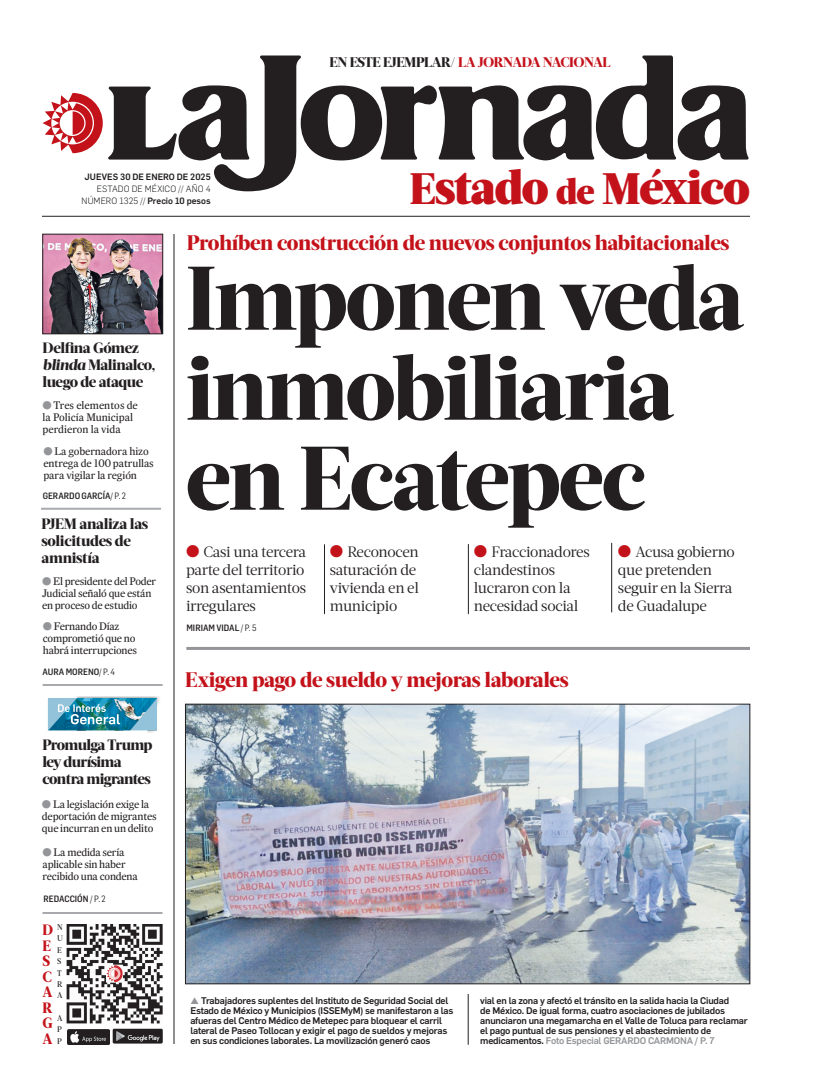
<style>
.page{position:relative;width:822px;height:1089px;background:#fff}
.page>*{position:absolute;margin:0;border:0;box-sizing:border-box;transform-origin:0 0}
.CABEZA_72{font:800 90px "Acta Headline";letter-spacing:-.03em;color:#231f20}
.CABEZA_56{font:900 48px "Acta Deck";letter-spacing:-.03em;color:#c4121a}
.CABEZA_48{font:800 21px "Acta Headline";letter-spacing:-.02em;color:#c4121a}
.SUMARIO_17{font:15px "Acta Deck";letter-spacing:-.02em;color:#231f20}
.AVISO_18{font:800 15px/17px "Acta Headline";letter-spacing:-.03em;color:#231f20}
.CABEZA_56-2{font:800 15px "Acta Deck";color:#c4121a;scale:.96 1}
.CABEZA_56-3{font:800 14px "Acta Headline";letter-spacing:-.03em;color:#c4121a}
.AVISO_18-2{font:11px/12px "Expresso Tx";letter-spacing:-.02em;color:#231f20}
.AVISO_18-3{font:11px/12px "Expresso Tx";color:#231f20}
.PIE_DE_FOTO_SIN_PLECA{font:500 9.5px/10px "Flama";letter-spacing:-.02em;color:#231f20}
.FECHA_AÑO_NUM_PORTADA{font:500 9px/12px "Flama";color:#231f20;text-align:right}
.SUMARIO_9_5{font:500 9px "Flama Semicond";color:#231f20}
.CREDITO_PORTADA{font:500 9px "Flama Semicond";color:#231f20}
.CABEZA_56-4{font:500 8.2px "Acta Deck";color:#231f20;scale:.96 1}
.s1{font-weight:300}
.s2{color:#231f20}
.s3{font-size:44px}
.s4{font-size:36px}
.s5{font-style:italic}
.s6{color:#939598}
.s7{font-weight:400}
.s8{color:#c4121a}
</style>
<div class="page">
<hr style="left:42px;top:216px;width:708px;height:1px;background:#231f20">
<svg style="left:43px;top:55px;width:706px;height:136px"></svg>
<hr style="left:324px;top:544px;width:1px;height:70px;background:#231f20">
<hr style="left:468px;top:544px;width:1px;height:70px;background:#231f20">
<hr style="left:612px;top:543px;width:1px;height:69px;background:#231f20">
<img style="left:112px;top:1028px;width:51px;height:16px">
<hr style="left:127px;top:1031px;width:25px;height:4px;background:#231f20">
<img style="left:67px;top:1029px;width:42px;height:15px">
<hr style="left:80px;top:1032px;width:27px;height:4px;background:#231f20">
<img style="left:67px;top:924px;width:95px;height:100px">
<hr style="left:41px;top:508px;width:120px;height:2px;background:#a8a9ad">
<hr style="left:43px;top:684px;width:120px;height:2px;background:#a8a9ad">
<hr style="left:43px;top:912px;width:120px;height:2px;background:#a8a9ad">
<img style="left:45px;top:236px;width:116px;height:96px">
<div style="left:43px;top:234px;width:120px;height:100px;border:1px solid #231f20"></div>
<img style="left:47px;top:696px;width:112px;height:37px">
<hr style="left:174px;top:234px;width:1px;height:810px;background:#231f20">
<img style="left:187px;top:706px;width:561px;height:276px">
<div style="left:185px;top:704px;width:565px;height:280px;border:1px solid #231f20"></div>
<hr style="left:468px;top:994px;width:1px;height:51px;background:#231f20">
<hr style="left:186px;top:647px;width:564px;height:3px;background:#939598">
<p class="FECHA_AÑO_NUM_PORTADA" style="left:82px;top:170px;width:131px">JUEVES 30 DE ENERO DE 2025<br><span class="s1">ESTADO DE MÉXICO // AÑO 4<br>NÚMERO 1325 //</span> Precio 10 pesos</p>
<p class="CABEZA_56-3" style="left:330px;top:54px;width:283px"><span class="s2">EN ESTE EJEMPLAR/</span> LA JORNADA NACIONAL</p>
<p class="CABEZA_56" style="left:410px;top:158px;width:342px"><span class="s3">E</span>stado <span class="s4">de</span> <span class="s3">M</span>éxico</p>
<p class="AVISO_18" style="left:43px;top:339px;width:115px">Delfina Gómez <span class="s5">blinda</span> Malinalco, luego de ataque</p>
<p class="AVISO_18-3" style="left:43px;top:399px;width:97px"><span class="s6">●</span> Tres elementos de la Policía Municipal perdieron la vida</p>
<p class="AVISO_18-2" style="left:43px;top:445px;width:112px"><span class="s6">●</span> La gobernadora hizo entrega de 100 patrullas para vigilar la región</p>
<p class="SUMARIO_9_5" style="left:43px;top:490px;width:85px">GERARDO GARCÍA<span class="s7">/ P. 2</span></p>
<p class="AVISO_18" style="left:41px;top:516px;width:108px">PJEM analiza las solicitudes de amnistía</p>
<p class="AVISO_18-2" style="left:42px;top:575px;width:116px"><span class="s6">●</span> El presidente del Poder<br>Judicial señaló que están en proceso de estudio</p>
<p class="AVISO_18-2" style="left:43px;top:620px;width:96px"><span class="s6">●</span> Fernando Díaz comprometió que no habrá interrupciones</p>
<p class="SUMARIO_9_5" style="left:43px;top:666px;width:74px">AURA MORENO<span class="s7">/ P. 4</span></p>
<p class="AVISO_18" style="left:42px;top:736px;width:112px">Promulga Trump ley durísima contra migrantes</p>
<p class="AVISO_18-2" style="left:42px;top:798px;width:116px"><span class="s6">●</span> La legislación exige la deportación de migrantes que incurran en un delito</p>
<p class="AVISO_18-2" style="left:43px;top:846px;width:97px"><span class="s6">●</span> La medida sería aplicable sin haber recibido una condena</p>
<p class="SUMARIO_9_5" style="left:43px;top:893px;width:64px">REDACCIÓN <span class="s7">/ P. 2</span></p>
<p class="CABEZA_56-4" style="left:57px;top:922px;width:7px">N</p>
<p class="CABEZA_56-4" style="left:57px;top:934px;width:8px">U</p>
<p class="CABEZA_56-4" style="left:57px;top:945px;width:6px">E</p>
<p class="CABEZA_56-4" style="left:57px;top:956px;width:6px">S</p>
<p class="CABEZA_56-4" style="left:57px;top:968px;width:6px">T</p>
<p class="CABEZA_56-4" style="left:57px;top:979px;width:7px">R</p>
<p class="CABEZA_56-4" style="left:57px;top:991px;width:7px">A</p>
<p class="CABEZA_56-4" style="left:57px;top:1013px;width:7px">A</p>
<p class="CABEZA_56-4" style="left:57px;top:1025px;width:6px">P</p>
<p class="CABEZA_56-4" style="left:57px;top:1036px;width:6px">P</p>
<p class="CABEZA_56-2" style="left:42px;top:921px;width:13px">D</p>
<p class="CABEZA_56-2" style="left:42px;top:936px;width:10px">E</p>
<p class="CABEZA_56-2" style="left:42px;top:952px;width:10px">S</p>
<p class="CABEZA_56-2" style="left:42px;top:967px;width:11px">C</p>
<p class="CABEZA_56-2" style="left:42px;top:983px;width:12px">A</p>
<p class="CABEZA_56-2" style="left:42px;top:999px;width:12px">R</p>
<p class="CABEZA_56-2" style="left:42px;top:1014px;width:12px">G</p>
<p class="CABEZA_56-2" style="left:42px;top:1030px;width:12px">A</p>
<p class="CABEZA_48" style="left:187px;top:230px;width:544px">Prohíben construcción de nuevos conjuntos habitacionales</p>
<p class="CABEZA_72" style="left:186px;top:244px;width:560px">Imponen veda</p>
<p class="CABEZA_72" style="left:186px;top:334px;width:490px">inmobiliaria</p>
<p class="CABEZA_72" style="left:186px;top:424px;width:462px">en Ecatepec</p>
<p class="SUMARIO_17" style="left:186px;top:543px;width:122px"><span class="s8">●</span> Casi una tercera</p>
<p class="SUMARIO_17" style="left:186px;top:561px;width:120px">parte del territorio</p>
<p class="SUMARIO_17" style="left:186px;top:579px;width:122px">son asentamientos</p>
<p class="SUMARIO_17" style="left:186px;top:597px;width:72px">irregulares</p>
<p class="CREDITO_PORTADA" style="left:186px;top:622px;width:72px">MIRIAM VIDAL <span class="s7">/ P. 5</span></p>
<p class="SUMARIO_17" style="left:330px;top:543px;width:90px"><span class="s8">●</span> Reconocen</p>
<p class="SUMARIO_17" style="left:330px;top:561px;width:88px">saturación de</p>
<p class="SUMARIO_17" style="left:330px;top:579px;width:91px">vivienda en el</p>
<p class="SUMARIO_17" style="left:330px;top:597px;width:69px">municipio</p>
<p class="SUMARIO_17" style="left:474px;top:543px;width:117px"><span class="s8">●</span> Fraccionadores</p>
<p class="SUMARIO_17" style="left:474px;top:561px;width:83px">clandestinos</p>
<p class="SUMARIO_17" style="left:474px;top:579px;width:98px">lucraron con la</p>
<p class="SUMARIO_17" style="left:474px;top:597px;width:106px">necesidad social</p>
<p class="CABEZA_48" style="left:185px;top:667px;width:385px">Exigen pago de sueldo y mejoras laborales</p>
<p class="SUMARIO_17" style="left:618px;top:543px;width:118px"><span class="s8">●</span> Acusa gobierno</p>
<p class="SUMARIO_17" style="left:618px;top:561px;width:95px">que pretenden</p>
<p class="SUMARIO_17" style="left:618px;top:579px;width:116px">seguir en la Sierra</p>
<p class="SUMARIO_17" style="left:618px;top:597px;width:91px">de Guadalupe</p>
<p class="PIE_DE_FOTO_SIN_PLECA" style="left:190px;top:995px;width:264px"><span class="s6">▲</span> Trabajadores suplentes del Instituto de Seguridad Social del Estado de México y Municipios (ISSEMyM) se manifestaron a las afueras del Centro Médico de Metepec para bloquear el carril lateral de Paseo Tollocan y exigir el pago de sueldos y mejoras en sus condiciones laborales. La movilización generó caos</p>
<p class="PIE_DE_FOTO_SIN_PLECA" style="left:480px;top:995px;width:269px">vial en la zona y afectó el tránsito en la salida hacia la Ciudad<br>de México. De igual forma, cuatro asociaciones de jubilados anunciaron una megamarcha en el Valle de Toluca para reclamar el pago puntual de sus pensiones y el abastecimiento de medicamentos. <span class="s6">Foto Especial GERARDO CARMONA / P. 7</span></p>
</div>
